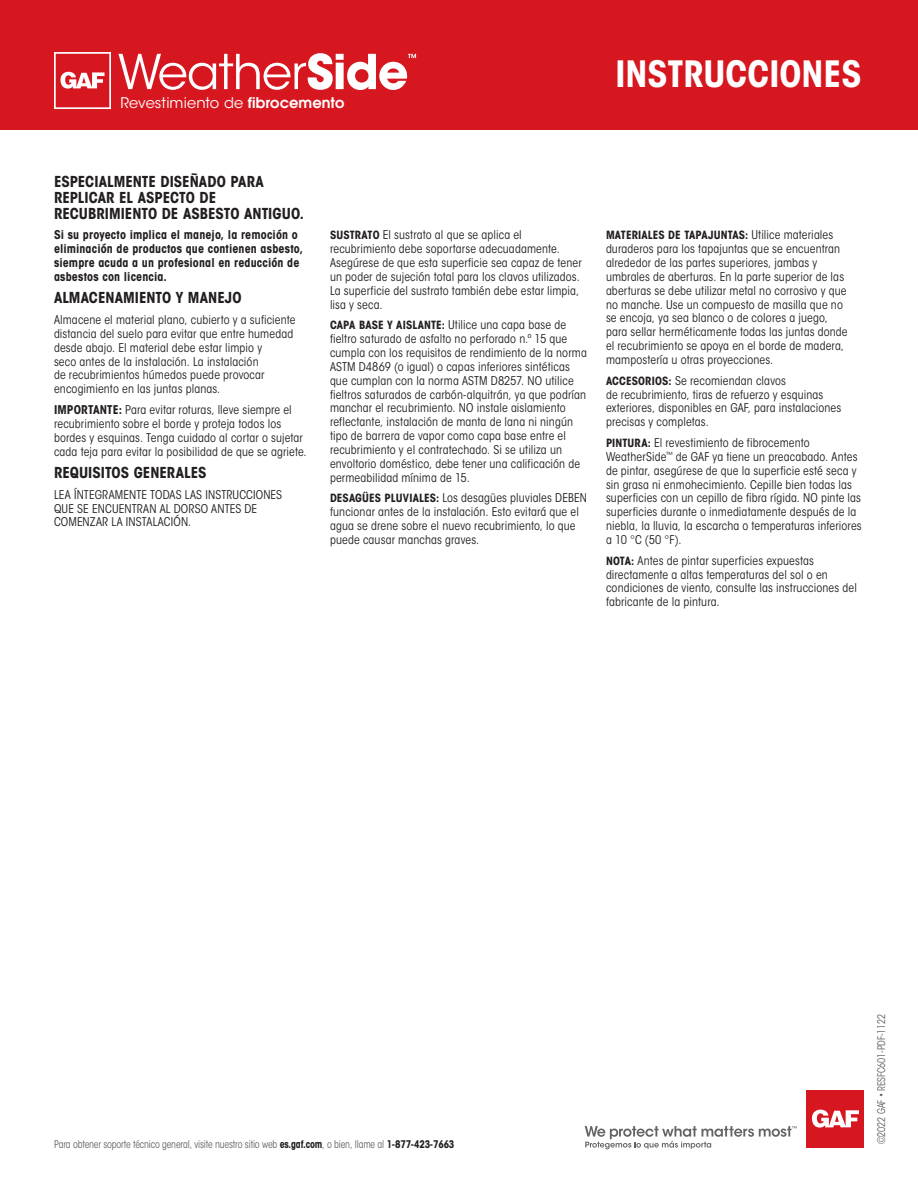
<style>
.page{position:relative;width:918px;height:1188px;background:#fff}
.page>*{position:absolute;margin:0;border:0;box-sizing:border-box;transform-origin:0 0}
.war_text{font:700 condensed 36px "ITC Avant Garde Std";color:#fff}
.HEADER_1{font:700 condensed 15px/15.8px "ITC Avant Garde Std";color:#231f20}
.SPA_BODY_COPY_8pts_9{font:14.7px "ITC Avant Garde Std";letter-spacing:.005em;color:#fff}
.SPA_BODY_COPY_8pts_9-2{font:condensed 12px/13.8px "ITC Avant Garde Std";letter-spacing:.01em;color:#231f20}
.SPA_BODY_COPY_8pts_9-3{font:700 condensed 12px/13.8px "ITC Avant Garde Std";letter-spacing:.015em;color:#231f20}
.SPA_BODY_COPY_8pts_9-4{font:700 condensed 11.25px "ITC Avant Garde Std";letter-spacing:.01em;color:#231f20}
.Footnotes_6_8_AGarde{font:condensed 10.5px "ITC Avant Garde Std";letter-spacing:-.015em;color:#636366;scale:.93 1}
.s1{font-family:"Avant Garde";font-weight:600}
.s2{font-weight:700}
.s3{font-weight:700;font-size:11.25px}
.s4{font-weight:400;font-size:12px}
.s5{font-weight:700;color:#231f20}
</style>
<div class="page">
<div style="left:0;top:0;width:918px;height:130px;background:#d7171f"></div>
<svg style="left:118px;top:53px;width:298px;height:37px"></svg>
<svg style="left:54px;top:52px;width:57px;height:57px"></svg>
<div style="left:807px;top:1090px;width:57px;height:57px;background:#d7171f"></div>
<svg style="left:812px;top:1110px;width:47px;height:18px"></svg>
<svg style="left:585px;top:1126px;width:212px;height:23px"></svg>
<p class="SPA_BODY_COPY_8pts_9" style="left:121px;top:94px;width:225px">Revestimiento de <span class="s1">fibrocemento</span></p>
<p class="war_text" style="left:616px;top:51px;width:248px">INSTRUCCIONES</p>
<p class="HEADER_1" style="left:54px;top:174px;width:252px">ESPECIALMENTE DISEÑADO PARA<br>REPLICAR EL ASPECTO DE<br>RECUBRIMIENTO DE ASBESTO ANTIGUO.</p>
<p class="SPA_BODY_COPY_8pts_9-3" style="left:54px;top:228px;width:251px">Si su proyecto implica el manejo, la remoción o eliminación de productos que contienen asbesto, siempre acuda a un profesional en reducción de asbestos con licencia.</p>
<p class="HEADER_1" style="left:54px;top:290px;width:189px">ALMACENAMIENTO Y MANEJO</p>
<p class="SPA_BODY_COPY_8pts_9-2" style="left:54px;top:313px;width:243px">Almacene el material plano, cubierto y a suficiente distancia del suelo para evitar que entre humedad desde abajo. El material debe estar limpio y<br>seco antes de la instalación. La instalación<br>de recubrimientos húmedos puede provocar encogimiento en las juntas planas.</p>
<p class="SPA_BODY_COPY_8pts_9-2" style="left:54px;top:403px;width:254px"><span class="s2">IMPORTANTE:</span> Para evitar roturas, lleve siempre el recubrimiento sobre el borde y proteja todos los bordes y esquinas. Tenga cuidado al cortar o sujetar cada teja para evitar la posibilidad de que se agriete.</p>
<p class="HEADER_1" style="left:54px;top:465px;width:154px">REQUISITOS GENERALES</p>
<p class="SPA_BODY_COPY_8pts_9-2" style="left:54px;top:488px;width:230px">LEA ÍNTEGRAMENTE TODAS LAS INSTRUCCIONES<br>QUE SE ENCUENTRAN AL DORSO ANTES DE<br>COMENZAR LA INSTALACIÓN.</p>
<p class="SPA_BODY_COPY_8pts_9-2" style="left:330px;top:228px;width:253px"><span class="s3">SUSTRATO</span> El sustrato al que se aplica el recubrimiento debe soportarse adecuadamente.<br>Asegúrese de que esta superficie sea capaz de tener un poder de sujeción total para los clavos utilizados.<br>La superficie del sustrato también debe estar limpia, lisa y seca.</p>
<p class="SPA_BODY_COPY_8pts_9-2" style="left:330px;top:318px;width:258px"><span class="s3">CAPA BASE Y AISLANTE:</span> Utilice una capa base de fieltro saturado de asfalto no perforado n.º 15 que cumpla con los requisitos de rendimiento de la norma ASTM D4869 (o igual) o capas inferiores sintéticas que cumplan con la norma ASTM D8257. NO utilice fieltros saturados de carbón-alquitrán, ya que podrían manchar el recubrimiento. NO instale aislamiento reflectante, instalación de manta de lana ni ningún tipo de barrera de vapor como capa base entre el recubrimiento y el contratechado. Si se utiliza un envoltorio doméstico, debe tener una calificación de permeabilidad mínima de 15.</p>
<p class="SPA_BODY_COPY_8pts_9-2" style="left:330px;top:491px;width:258px"><span class="s3">DESAGÜES PLUVIALES:</span> Los desagües pluviales DEBEN funcionar antes de la instalación. Esto evitará que el agua se drene sobre el nuevo recubrimiento, lo que puede causar manchas graves.</p>
<p class="SPA_BODY_COPY_8pts_9-4" style="left:606px;top:228px;width:229px">MATERIALES DE TAPAJUNTAS: <span class="s4">Utilice materiales</span></p>
<p class="SPA_BODY_COPY_8pts_9-2" style="left:606px;top:242px;width:243px">duraderos para los tapajuntas que se encuentran alrededor de las partes superiores, jambas y umbrales de aberturas. En la parte superior de las aberturas se debe utilizar metal no corrosivo y que no manche. Use un compuesto de masilla que no se encoja, ya sea blanco o de colores a juego, para sellar herméticamente todas las juntas donde el recubrimiento se apoya en el borde de madera, mampostería u otras proyecciones.</p>
<p class="SPA_BODY_COPY_8pts_9-2" style="left:606px;top:374px;width:237px"><span class="s3">ACCESORIOS:</span> Se recomiendan clavos<br>de recubrimiento, tiras de refuerzo y esquinas exteriores, disponibles en GAF, para instalaciones precisas y completas.</p>
<p class="SPA_BODY_COPY_8pts_9-2" style="left:606px;top:436px;width:257px"><span class="s3">PINTURA:</span> El revestimiento de fibrocemento WeatherSide<sup>™</sup> de GAF ya tiene un preacabado. Antes de pintar, asegúrese de que la superficie esté seca y sin grasa ni enmohecimiento. Cepille bien todas las superficies con un cepillo de fibra rígida. NO pinte las superficies durante o inmediatamente después de la niebla, la lluvia, la escarcha o temperaturas inferiores a 10 °C (50 °F).</p>
<p class="SPA_BODY_COPY_8pts_9-2" style="left:606px;top:554px;width:253px"><span class="s3">NOTA:</span> Antes de pintar superficies expuestas directamente a altas temperaturas del sol o en condiciones de viento, consulte las instrucciones del fabricante de la pintura.</p>
<p class="Footnotes_6_8_AGarde" style="left:54px;top:1137px;width:432px">Para obtener soporte técnico general, visite nuestro sitio web <span class="s5">es.gaf.com</span>, o bien, llame al <span class="s5">1-877-423-7663</span></p>
<p class="Footnotes_6_8_AGarde" style="left:875px;top:1144px;width:142px;rotate:-90deg">©2022 GAF • RESFC601-PDF-1122</p>
</div>
